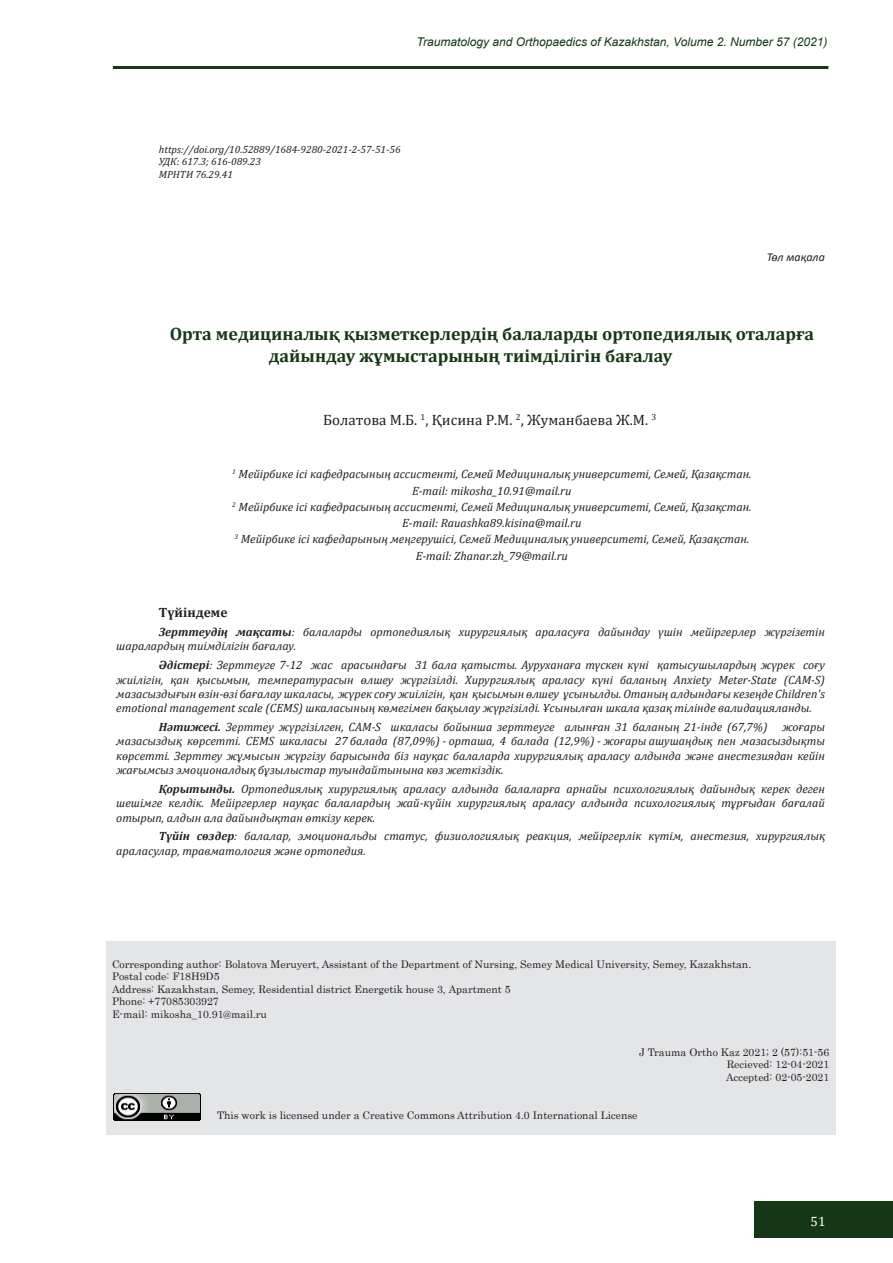
<style>
.page{position:relative;width:893px;height:1263px;background:#fff}
.page>*{position:absolute;margin:0;border:0;box-sizing:border-box;transform-origin:0 0}
.Название_статьи{font:700 18px/21.6px "Cambria";color:#153716}
.ФИО_авторов{font:15px "Cambria";color:#231f20}
.Резюме{font:700 13.5px "Cambria";color:#231f20}
.t1{font:13.5px "Cambria";color:#fff}
.текст_абстракта{font:italic 12px/14.4px "Cambria";color:#231f20;text-align:justify}
.должность{font:italic 12px "Cambria";color:#231f20}
.t2{font:italic 12px "Arial";color:#153716}
.Вид_статьи{font:italic 12px "Calibri";color:#231f20}
.корресп{font:10.5px "Century";color:#231f20}
.МРНТИ{font:italic 10.5px "Cambria";color:#231f20}
.s1{font-weight:700}
</style>
<div class="page">
<div style="left:754px;top:1202px;width:139px;height:36px;background:#153716"></div>
<hr style="left:113px;top:66px;width:715px;height:3px;background:#153716">
<div style="left:106px;top:941px;width:729px;height:193px;background:#e4e5e7"></div>
<img style="left:114px;top:1093px;width:87px;height:27px">
<p class="t2" style="left:417px;top:34px;width:412px">Traumatology and Orthopаedics of Kazakhstan, Volume 2. Number 57 (2021)</p>
<p class="МРНТИ" style="left:159px;top:142px;width:243px">https://doi.org/10.52889/1684-9280-2021-2-57-51-56</p>
<p class="МРНТИ" style="left:159px;top:154px;width:104px">УДК: 617.3; 616-089.23</p>
<p class="МРНТИ" style="left:159px;top:167px;width:76px">МРНТИ 76.29.41</p>
<p class="Вид_статьи" style="left:767px;top:249px;width:60px">Төл мақала</p>
<p class="Название_статьи" style="left:269px;top:322px;width:547px;text-indent:-99px">Орта медициналық қызметкерлердің балаларды ортопедиялық оталарға дайындау жұмыстарының тиімділігін бағалау</p>
<p class="ФИО_авторов" style="left:323px;top:411px;width:335px">Болатова М.Б. <sup>1</sup>, Қисина Р.М. <sup>2</sup>, Жуманбаева Ж.М. <sup>3</sup></p>
<p class="должность" style="left:232px;top:466px;width:521px"><sup>1</sup> Мейірбике ісі кафедрасының ассистенті, Семей Медициналық университеті, Семей, Қазақстан.</p>
<p class="должность" style="left:412px;top:482px;width:161px">E-mail: mikosha_10.91@mail.ru</p>
<p class="должность" style="left:232px;top:498px;width:521px"><sup>2</sup> Мейірбике ісі кафедрасының ассистенті, Семей Медициналық университеті, Семей, Қазақстан.</p>
<p class="должность" style="left:402px;top:515px;width:181px">E-mail: Rauashka89.kisina@mail.ru</p>
<p class="должность" style="left:234px;top:531px;width:516px"><sup>3</sup> Мейірбике ісі кафедарының меңгерушісі, Семей Медициналық университеті, Семей, Қазақстан.</p>
<p class="должность" style="left:416px;top:547px;width:154px">E-mail: Zhanar.zh_79@mail.ru</p>
<p class="Резюме" style="left:159px;top:603px;width:70px">Түйіндеме</p>
<p class="текст_абстракта" style="left:116px;top:624px;width:710px;text-indent:43px"><span class="s1">Зерттеудің мақсаты</span>: балаларды ортопедиялық хирургиялық араласуға дайындау үшін мейіргерлер жүргізетін шаралардың тиімділігін бағалау.</p>
<p class="текст_абстракта" style="left:116px;top:657px;width:710px;text-indent:43px"><span class="s1">Әдістері</span>: Зерттеуге 7-12 жас арасындағы 31 бала қатысты. Ауруханаға түскен күні қатысушылардың жүрек соғу жиілігін, қан қысымын, температурасын өлшеу жүргізілді. Хирургиялық араласу күні баланың Anxiety Meter-State (CAM-S) мазасыздығын өзін-өзі бағалау шкаласы, жүрек соғу жиілігін, қан қысымын өлшеу ұсынылды. Отаның алдындағы кезеңде Children's emotional management scale (CEMS) шкаласының көмегімен бақылау жүргізілді. Ұсынылған шкала қазақ тілінде валидацияланды.</p>
<p class="текст_абстракта" style="left:116px;top:719px;width:710px;text-indent:43px"><span class="s1">Нәтижесі.</span> Зерттеу жүргізілген, CAM-S шкаласы бойынша зерттеуге алынған 31 баланың 21-інде (67,7%) жоғары мазасыздық көрсетті. CEMS шкаласы 27 балада (87,09%) - орташа, 4 балада (12,9%) - жоғары ашушаңдық пен мазасыздықты көрсетті. Зерттеу жұмысын жүргізу барысында біз науқас балаларда хирургиялық араласу алдында және анестезиядан кейін жағымсыз эмоционалдық бұзылыстар туындайтынына көз жеткіздік.</p>
<p class="текст_абстракта" style="left:116px;top:781px;width:710px;text-indent:43px"><span class="s1">Қорытынды.</span> Ортопедиялық хирургиялық араласу алдында балаларға арнайы психологиялық дайындық керек деген шешімге келдік. Мейіргерлер науқас балалардың жай-күйін хирургиялық араласу алдында психологиялық тұрғыдан бағалай отырып, алдын ала дайындықтан өткізу керек.</p>
<p class="текст_абстракта" style="left:116px;top:828px;width:710px;text-indent:43px"><span class="s1">Түйін сөздер</span>: балалар, эмоциональды статус, физиологиялық реакция, мейіргерлік күтім, анестезия, хирургиялық араласулар, травматология және ортопедия.</p>
<p class="корресп" style="left:112px;top:955px;width:641px">Corresponding author: Bolatova Meruyert, Assistant of the Department of Nursing, Semey Medical University, Semey, Kazakhstan.</p>
<p class="корресп" style="left:112px;top:967px;width:109px">Postal code: F18H9D5</p>
<p class="корресп" style="left:112px;top:980px;width:400px">Address: Kazakhstan, Semey, Residential district Energetik house 3, Аpartment 5</p>
<p class="корресп" style="left:112px;top:993px;width:108px">Phone: +77085303927</p>
<p class="корресп" style="left:112px;top:1005px;width:156px">E-mail: mikosha_10.91@mail.ru</p>
<p class="корресп" style="left:639px;top:1043px;width:191px">J Trauma Ortho Kaz 2021; 2 (57):51-56</p>
<p class="корресп" style="left:727px;top:1056px;width:104px">Recieved: 12-04-2021</p>
<p class="корресп" style="left:726px;top:1068px;width:105px">Accepted: 02-05-2021</p>
<p class="корресп" style="left:217px;top:1106px;width:422px">This work is licensed under a Creative Commons Attribution 4.0 International License</p>
<p class="t1" style="left:811px;top:1213px;width:17px">51</p>
</div>
